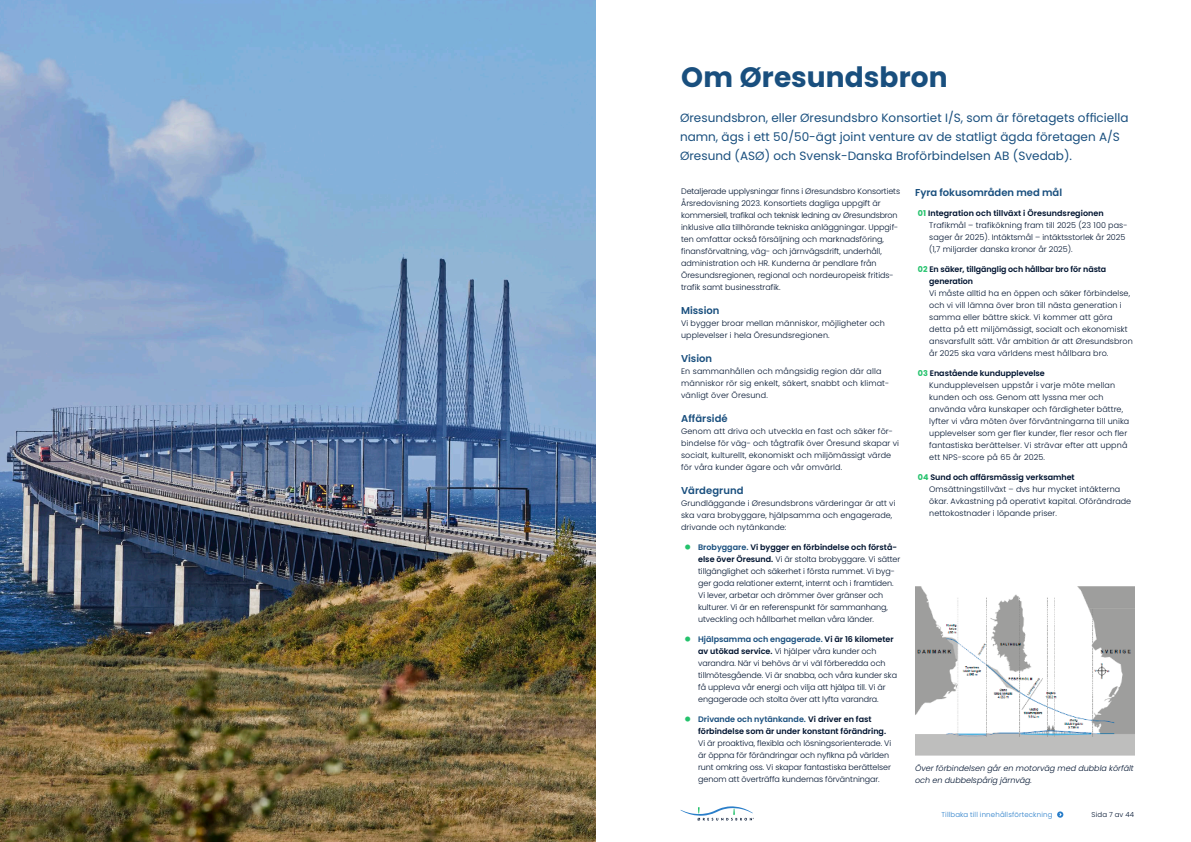
<style>
.page{position:relative;width:1191px;height:842px;background:#fff}
.page>*{position:absolute;margin:0;border:0;box-sizing:border-box;transform-origin:0 0}
.t1{font:700 28px "Poppins";letter-spacing:.005em;color:#194f7e}
.t2{font:12px/19px "Poppins";letter-spacing:.005em;color:#194f7e}
.t3{font:600 10px "Poppins";letter-spacing:-.005em;color:#194f7e}
.t4{font:300 8px/12px "Poppins";letter-spacing:.01em;color:#001430}
.t5{font:300 8px/12px "Poppins";letter-spacing:-.01em;color:#001430}
.t6{font:600 8px/12px "Poppins";color:#001430}
.t7{font:italic 300 8px/12px "Poppins";color:#001430}
.t8{font:300 7px "Poppins";letter-spacing:.02em;color:#2a7ec9}
.t9{font:300 7px "Poppins";letter-spacing:.025em;color:#001430}
.s1{font-weight:900;font-size:14.9px;color:#24c26c}
.s2{font-weight:600;color:#194f7e}
.s3{font-weight:600}
.s4{color:#194f7e}
.s5{font-weight:700;color:#24c26c}
</style>
<div class="page">
<svg style="left:680px;top:806px;width:74px;height:14px"></svg>
<svg style="left:1057px;top:811px;width:6px;height:7px"></svg>
<img style="left:915px;top:586px;width:219px;height:169px">
<img style="left:0;top:0;width:595px;height:842px">
<h1 class="t1" style="left:681px;top:61px;width:268px">Om Øresundsbron</h1>
<h2 class="t2" style="left:680px;top:108px;width:450px">Øresundsbron, eller Øresundsbro Konsortiet I/S, som är företagets officiella namn, ägs i ett 50/50-ägt joint venture av de statligt ägda företagen A/S<br>Øresund (ASØ) och Svensk-Danska Broförbindelsen AB (Svedab).</h2>
<p class="t4" style="left:681px;top:185px;width:220px">Detaljerade upplysningar finns i Øresundsbro Konsortiets Årsredovisning 2023. Konsortiets dagliga uppgift är kommersiell, trafikal och teknisk ledning av Øresundsbron inklusive alla tillhörande tekniska anläggningar. Uppgif&shy;ten omfattar också försäljning och marknadsföring, finansförvaltning, väg- och järnvägsdrift, underhåll, administration och HR. Kunderna är pendlare från Öresundsregionen, regional och nordeuropeisk fritids&shy;trafik samt businesstrafik.</p>
<p class="t3" style="left:681px;top:305px;width:40px">Mission</p>
<p class="t4" style="left:681px;top:317px;width:205px">Vi bygger broar mellan människor, möjligheter och upplevelser i hela Öresundsregionen.</p>
<p class="t3" style="left:681px;top:353px;width:32px">Vision</p>
<p class="t4" style="left:681px;top:365px;width:210px">En sammanhållen och mångsidig region där alla människor rör sig enkelt, säkert, snabbt och klimat&shy;vänligt över Öresund.</p>
<p class="t3" style="left:681px;top:413px;width:48px">Affärsidé</p>
<p class="t4" style="left:681px;top:425px;width:219px">Genom att driva och utveckla en fast och säker för&shy;bindelse för väg- och tågtrafik över Öresund skapar vi socialt, kulturellt, ekonomiskt och miljömässigt värde för våra kunder ägare och vår omvärld.</p>
<p class="t3" style="left:681px;top:485px;width:64px">Värdegrund</p>
<p class="t4" style="left:681px;top:497px;width:216px">Grundläggande i Øresundsbrons värderingar är att vi ska vara brobyggare, hjälpsamma och engagerade, drivande och nytänkande:</p>
<p class="t5" style="left:698px;top:541px;width:204px;text-indent:-14px"><span class="s1">•</span> <span class="s2">Brobyggare.</span> <span class="s3">Vi bygger en förbindelse och förstå&shy;else över Öresund.</span> Vi är stolta brobyggare. Vi sätter tillgänglighet och säkerhet i första rummet. Vi byg&shy;ger goda relationer externt, internt och i framtiden.<br>Vi lever, arbetar och drömmer över gränser och kulturer. Vi är en referenspunkt för sammanhang, utveckling och hållbarhet mellan våra länder.</p>
<p class="t5" style="left:698px;top:633px;width:200px;text-indent:-14px"><span class="s1">•</span> <span class="s2">Hjälpsamma och engagerade.</span> <span class="s3">Vi är 16 kilometer av utökad service.</span> Vi hjälper våra kunder och varandra. När vi behövs är vi väl förberedda och tillmötesgående. Vi är snabba, och våra kunder ska få uppleva vår energi och vilja att hjälpa till. Vi är engagerade och stolta över att lyfta varandra.</p>
<p class="t6" style="left:698px;top:713px;width:189px;text-indent:-14px"><span class="s1">•</span> <span class="s4">Drivande och nytänkande.</span> Vi driver en fast förbindelse som är under konstant förändring.</p>
<p class="t5" style="left:698px;top:737px;width:195px">Vi är proaktiva, flexibla och lösningsorienterade. Vi är öppna för förändringar och nyfikna på världen runt omkring oss. Vi skapar fantastiska berättelser genom att överträffa kundernas förväntningar.</p>
<p class="t3" style="left:915px;top:187px;width:149px">Fyra fokusområden med mål</p>
<p class="t4" style="left:929px;top:207px;width:200px;text-indent:-11px"><span class="s5">01</span> <span class="s3">Integration och tillväxt i Öresundsregionen </span>Trafikmål – trafikökning fram till 2025 (23 100 pas&shy;sager år 2025). Intäktsmål – intäktsstorlek år 2025 (1,7 miljarder danska kronor år 2025).</p>
<p class="t6" style="left:929px;top:263px;width:179px;text-indent:-11px"><span class="s5">02</span> En säker, tillgänglig och hållbar bro för nästa generation</p>
<p class="t4" style="left:929px;top:287px;width:205px">Vi måste alltid ha en öppen och säker förbindelse, och vi vill lämna över bron till nästa generation i samma eller bättre skick. Vi kommer att göra detta på ett miljömässigt, socialt och ekonomiskt ansvarsfullt sätt. Vår ambition är att Øresundsbron år 2025 ska vara världens mest hållbara bro.</p>
<p class="t4" style="left:929px;top:367px;width:201px;text-indent:-11px"><span class="s5">03</span> <span class="s3">Enastående kundupplevelse<br></span>Kundupplevelsen uppstår i varje möte mellan kunden och oss. Genom att lyssna mer och använda våra kunskaper och färdigheter bättre, lyfter vi våra möten över förväntningarna till unika upplevelser som ger fler kunder, fler resor och fler fantastiska berättelser. Vi strävar efter att uppnå ett NPS-score på 65 år 2025.</p>
<p class="t4" style="left:929px;top:471px;width:203px;text-indent:-11px"><span class="s5">04</span> <span class="s3">Sund och affärsmässig verksamhet </span>Omsättningstillväxt – dvs hur mycket intäkterna ökar. Avkastning på operativt kapital. Oförändrade nettokostnader i löpande priser.</p>
<p class="t7" style="left:915px;top:762px;width:220px">Över förbindelsen går en motorväg med dubbla körfält och en dubbelspårig järnväg.</p>
<p class="t8" style="left:941px;top:810px;width:113px">Tillbaka till innehållsförteckning</p>
<p class="t9" style="left:1091px;top:810px;width:44px">Sida 7 av 44</p>
</div>
